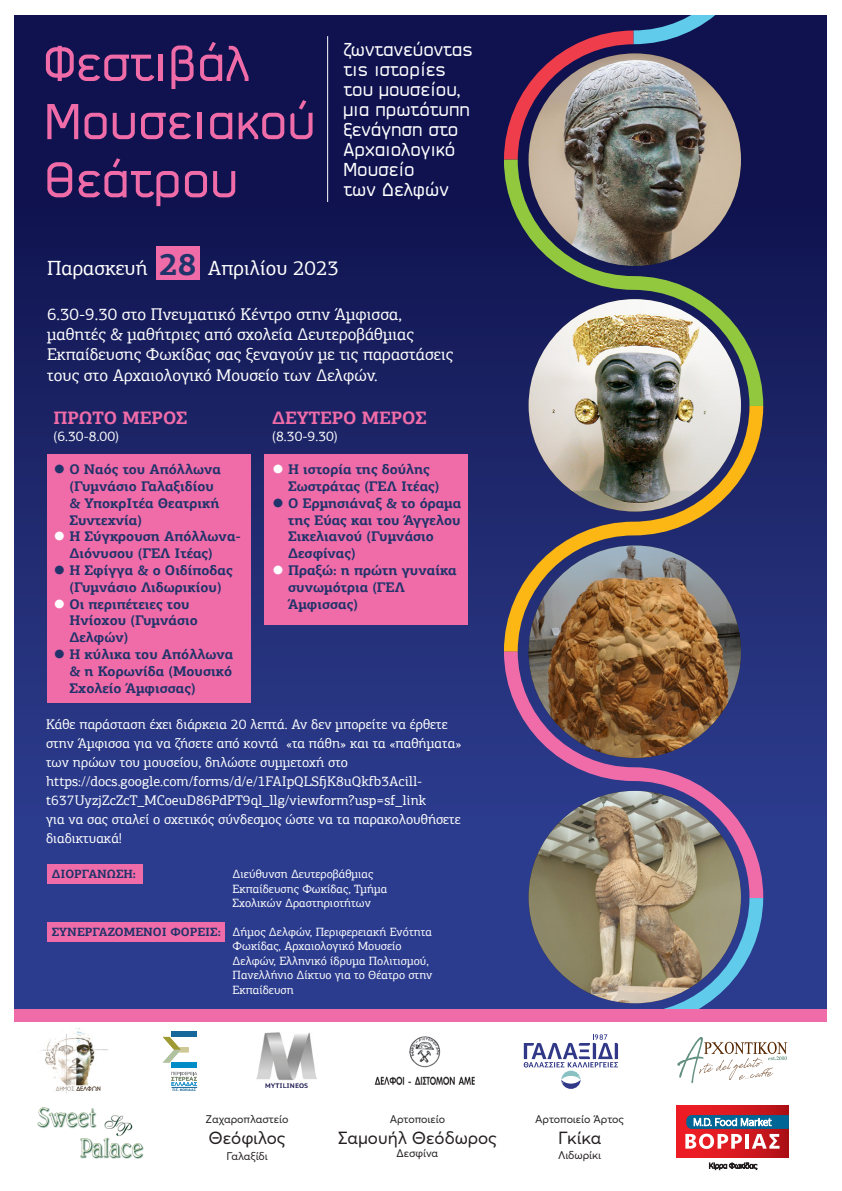
<style>
.page{position:relative;width:842px;height:1191px;background:#fff}
.page>*{position:absolute;margin:0;border:0;box-sizing:border-box;transform-origin:0 0}
.t1{font:20.5px "PF Agora Slab Pro";color:#fff}
.t2{font:18px/20px "PF Sector B";color:#fff}
.t3{font:700 18px "PF Agora Slab Pro";color:#f06ca9}
.t4{font:17.4px "Averta Std";color:#231f20}
.t5{font:17px/20.4px "PF Agora Slab Pro";color:#fff}
.t6{font:700 14px/16.8px "PF Agora Slab Pro";color:#20336a}
.t7{font:14px/19px "PF Agora Slab Pro";color:#fff}
.t8{font:12px/14.4px "PF Agora Slab Pro";color:#fff}
.t9{font:700 12px "PF Agora Slab Pro";color:#20336a}
.t10{font:11px "Averta Std";letter-spacing:-.01em;color:#231f20}
.t11{font:700 3.8px "PF Highway Gothic";color:#16679a}
.s1{font-weight:700;font-size:31.5px;color:#20336a}
.s2{color:#fff}
.s3{font-weight:700;color:#20336a}
</style>
<div class="page">
<div style="left:14px;top:14px;width:813px;height:1013px;background:linear-gradient(to bottom,#0d0d46,#324499)"></div>
<div style="left:47px;top:454px;width:203px;height:248px;background:#f06ca9"></div>
<div style="left:264px;top:454px;width:204px;height:170px;background:#f06ca9"></div>
<svg style="left:46px;top:46px;width:108px;height:35px;background:#5a306d"></svg>
<hr style="left:159px;top:55px;width:4px;height:26px;background:#f06ca9">
<svg style="left:171px;top:45px;width:23px;height:44px"></svg>
<svg style="left:200px;top:42px;width:49px;height:39px;background:#552e6b"></svg>
<svg style="left:47px;top:104px;width:31px;height:35px"></svg>
<svg style="left:85px;top:113px;width:22px;height:26px"></svg>
<svg style="left:113px;top:113px;width:22px;height:26px"></svg>
<svg style="left:141px;top:113px;width:50px;height:26px"></svg>
<hr style="left:198px;top:113px;width:4px;height:26px;background:#f06ca9">
<svg style="left:210px;top:113px;width:22px;height:26px"></svg>
<svg style="left:239px;top:113px;width:45px;height:26px"></svg>
<svg style="left:290px;top:100px;width:22px;height:39px"></svg>
<svg style="left:47px;top:162px;width:25px;height:35px"></svg>
<svg style="left:79px;top:158px;width:100px;height:48px;background:#442764"></svg>
<svg style="left:185px;top:171px;width:22px;height:26px"></svg>
<svg style="left:213px;top:171px;width:22px;height:26px"></svg>
<svg style="left:634px;top:898px;width:129px;height:111px;background:#3e6eae"></svg>
<svg style="left:504px;top:406px;width:259px;height:245px;background:#4a455e"></svg>
<svg style="left:504px;top:14px;width:259px;height:146px;background:#342458"></svg>
<img style="left:529px;top:545px;width:212px;height:213px;border-radius:106px">
<img style="left:529px;top:53px;width:212px;height:213px;border-radius:106px">
<img style="left:529px;top:299px;width:212px;height:212px;border-radius:106px">
<img style="left:529px;top:791px;width:212px;height:212px;border-radius:106px">
<div style="left:14px;top:1012px;width:814px;height:153px;background:#fff"></div>
<img style="left:504px;top:651px;width:259px;height:247px">
<img style="left:504px;top:160px;width:259px;height:246px">
<hr style="left:327px;top:36px;width:1px;height:166px;background:#fff">
<div style="left:157px;top:247px;width:43px;height:33px;background:#f06ca9"></div>
<div style="left:47px;top:864px;width:96px;height:19px;background:#f06ca9"></div>
<div style="left:47px;top:922px;width:177px;height:19px;background:#f06ca9"></div>
<div style="left:14px;top:1009px;width:813px;height:13px;background:#f06ca9"></div>
<svg style="left:524px;top:1034px;width:94px;height:54px"></svg>
<img style="left:257px;top:1032px;width:59px;height:55px">
<img style="left:40px;top:1028px;width:68px;height:65px">
<div style="left:171px;top:1031px;width:26px;height:6px;background:#16679a"></div>
<div style="left:171px;top:1062px;width:26px;height:5px;background:#008dc7"></div>
<svg style="left:163px;top:1037px;width:26px;height:25px"></svg>
<svg style="left:171px;top:1072px;width:26px;height:16px"></svg>
<svg style="left:677px;top:1037px;width:110px;height:46px"></svg>
<img style="left:37px;top:1107px;width:107px;height:52px">
<img style="left:374px;top:1036px;width:101px;height:49px">
<div style="left:676px;top:1105px;width:113px;height:52px;background:linear-gradient(to right,#f81f27,#b41218)"></div>
<svg style="left:685px;top:1115px;width:104px;height:33px"></svg>
<svg style="left:709px;top:1162px;width:48px;height:7px"></svg>
<p class="t2" style="left:343px;top:39px;width:131px">ζωντανεύοντας τις ιστορίες του μουσείου, μια πρωτότυπη ξενάγηση στο<br>Αρχαιολογικό<br>Μουσείο<br>των Δελφών</p>
<h1 class="t1" style="left:47px;top:255px;width:293px">Παρασκευή <span class="s1">28</span> Απριλίου 2023</h1>
<p class="t5" style="left:47px;top:303px;width:408px">6.30-9.30 στο Πνευματικό Κέντρο στην Άμφισσα, μαθητές &amp; μαθήτριες από σχολεία Δευτεροβάθμιας Εκπαίδευσης Φωκίδας σας ξεναγούν με τις παραστάσεις τους στο Αρχαιολογικό Μουσείο των Δελφών.</p>
<p class="t3" style="left:53px;top:406px;width:136px">ΠΡΩΤΟ ΜΕΡΟΣ</p>
<p class="t7" style="left:53px;top:426px;width:67px">(6.30-8.00)</p>
<p class="t6" style="left:69px;top:461px;width:153px;text-indent:-16px">● Ο Ναός του Απόλλωνα (Γυμνάσιο Γαλαξιδίου &amp; ΥποκρΙτέα Θεατρική<br>Συντεχνία)</p>
<p class="t6" style="left:69px;top:528px;width:173px;text-indent:-16px"><span class="s2">●</span> Η Σύγκρουση Απόλλωνα-<br>Διόνυσου (ΓΕΛ Ιτέας)</p>
<p class="t6" style="left:53px;top:561px;width:181px;text-align:center">● Η Σφίγγα &amp; ο Οιδίποδας (Γυμνάσιο Λιδωρικίου)</p>
<p class="t6" style="left:69px;top:595px;width:130px;text-indent:-16px"><span class="s2">●</span> Οι περιπέτειες του<br>Ηνίοχου (Γυμνάσιο<br>Δελφών)</p>
<p class="t6" style="left:69px;top:645px;width:165px;text-align:justify;text-indent:-16px">● Η κύλικα του Απόλλωνα &amp; η Κορωνίδα (Μουσικό Σχολείο Άμφισσας)</p>
<p class="t7" style="left:46px;top:715px;width:417px">Κάθε παράσταση έχει διάρκεια 20 λεπτά. Αν δεν μπορείτε να έρθετε στην Άμφισσα για να ζήσετε από κοντά «τα πάθη» και τα «παθήματα» των ηρώων του μουσείου, δηλώστε συμμετοχή στο https://docs.google.com/forms/d/e/1FAIpQLSfjK8uQkfb3Acill&shy;t637UyzjZcZcT_MCoeuD86PdPT9ql_llg/viewform?usp=sf_link<br>για να σας σταλεί ο σχετικός σύνδεσμος ώστε να τα παρακολουθήσετε διαδικτυακά!</p>
<p class="t3" style="left:272px;top:406px;width:156px">ΔΕΥΤΕΡΟ ΜΕΡΟΣ</p>
<p class="t7" style="left:272px;top:426px;width:67px">(8.30-9.30)</p>
<p class="t6" style="left:288px;top:461px;width:153px;text-indent:-16px"><span class="s2">●</span> Η ιστορία της δούλης<br>Σωστράτας (ΓΕΛ Ιτέας)</p>
<p class="t6" style="left:288px;top:494px;width:175px;text-indent:-16px">● Ο Ερμησιάναξ &amp; το όραμα της Εύας και του Άγγελου<br>Σικελιανού (Γυμνάσιο<br>Δεσφίνας)</p>
<p class="t6" style="left:288px;top:561px;width:170px;text-indent:-16px"><span class="s2">●</span> Πραξώ: η πρώτη γυναίκα συνωμότρια (ΓΕΛ<br>Άμφισσας)</p>
<p class="t9" style="left:52px;top:866px;width:86px">ΔΙΟΡΓΑΝΩΣΗ:</p>
<p class="t8" style="left:233px;top:867px;width:156px">Διεύθυνση Δευτεροβάθμιας<br>Εκπαίδευσης Φωκίδας, Τμήμα<br>Σχολικών Δραστηριοτήτων</p>
<p class="t8" style="left:233px;top:924px;width:201px;text-indent:-181px"><span class="s3">ΣΥΝΕΡΓΑΖΟΜΕΝΟΙ ΦΟΡΕΙΣ:</span> Δήμος Δελφών, Περιφερειακή Ενότητα Φωκίδας, Αρχαιολογικό Μουσείο Δελφών, Ελληνικό ίδρυμα Πολιτισμού, Πανελλήνιο Δίκτυο για το Θέατρο στην Εκπαίδευση</p>
<p class="t11" style="left:172px;top:1087px;width:25px">Π.Ε. ΦΩΚΙΔΑΣ</p>
<p class="t10" style="left:206px;top:1112px;width:84px">Ζαχαροπλαστείο</p>
<p class="t4" style="left:208px;top:1126px;width:79px">Θεόφιλος</p>
<p class="t10" style="left:226px;top:1149px;width:43px">Γαλαξίδι</p>
<p class="t10" style="left:390px;top:1112px;width:57px">Αρτοποιείο</p>
<p class="t4" style="left:338px;top:1126px;width:161px">Σαμουήλ Θεόδωρος</p>
<p class="t10" style="left:397px;top:1146px;width:43px">Δεσφίνα</p>
<p class="t10" style="left:535px;top:1112px;width:90px">Αρτοποιείο Άρτος</p>
<p class="t4" style="left:558px;top:1126px;width:45px">Γκίκα</p>
<p class="t10" style="left:558px;top:1148px;width:45px">Λιδωρίκι</p>
</div>
